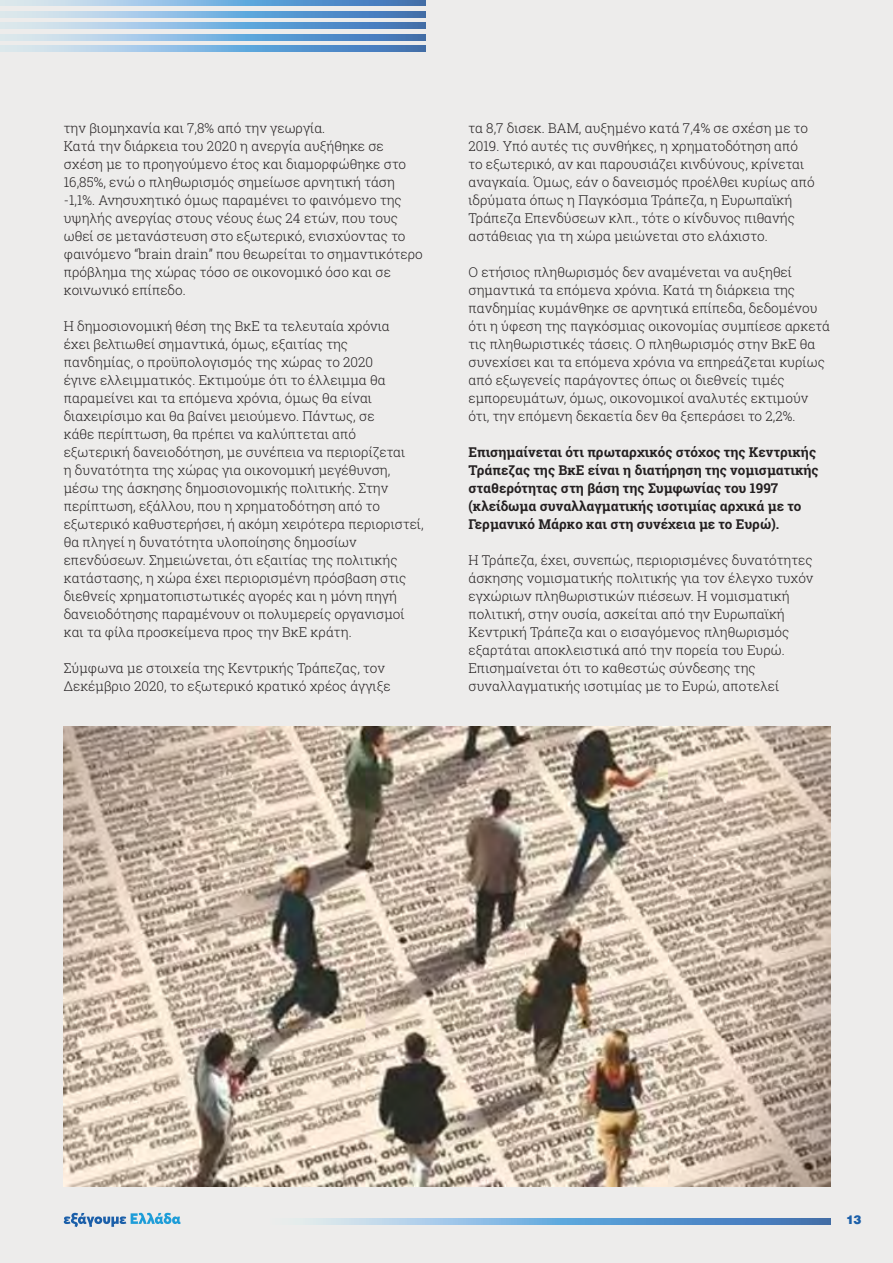
<style>
.page{position:relative;width:893px;height:1263px;background:#edeceb}
.page>*{position:absolute;margin:0;border:0;box-sizing:border-box;transform-origin:0 0}
.t1{font:300 13.5px/18px "Roboto Slab";color:#231f20}
.t2{font:700 13.5px/18px "Roboto Slab";color:#231f20}
.t3{font:900 12px "UB Helvetica";color:#1b5fa9}
</style>
<div class="page">
<svg style="left:0;top:0;width:426px;height:6px;background:#83b0d9"></svg>
<svg style="left:0;top:23px;width:426px;height:6px;background:#83b0d9"></svg>
<svg style="left:0;top:46px;width:426px;height:5px;background:#83b0d9"></svg>
<svg style="left:0;top:11px;width:426px;height:6px;background:#83b0d9"></svg>
<svg style="left:0;top:34px;width:426px;height:6px;background:#83b0d9"></svg>
<svg style="left:64px;top:1213px;width:117px;height:14px"></svg>
<svg style="left:303px;top:1219px;width:528px;height:5px;background:#79aad6"></svg>
<img style="left:64px;top:726px;width:767px;height:460px">
<p class="t1" style="left:64px;top:119px;width:361px">την βιομηχανία και 7,8% από την γεωργία.<br>Κατά την διάρκεια του 2020 η ανεργία αυξήθηκε σε σχέση με το προηγούμενο έτος και διαμορφώθηκε στο 16,85%, ενώ ο πληθωρισμός σημείωσε αρνητική τάση -1,1%. Ανησυχητικό όμως παραμένει το φαινόμενο της υψηλής ανεργίας στους νέους έως 24 ετών, που τους ωθεί σε μετανάστευση στο εξωτερικό, ενισχύοντας το φαινόμενο “brain drain” που θεωρείται το σημαντικότερο πρόβλημα της χώρας τόσο σε οικονομικό όσο και σε κοινωνικό επίπεδο.</p>
<p class="t1" style="left:64px;top:317px;width:361px">Η δημοσιονομική θέση της ΒκΕ τα τελευταία χρόνια<br>έχει βελτιωθεί σημαντικά, όμως, εξαιτίας της<br>πανδημίας, ο προϋπολογισμός της χώρας το 2020<br>έγινε ελλειμματικός. Εκτιμούμε ότι το έλλειμμα θα παραμείνει και τα επόμενα χρόνια, όμως θα είναι διαχειρίσιμο και θα βαίνει μειούμενο. Πάντως, σε<br>κάθε περίπτωση, θα πρέπει να καλύπτεται από εξωτερική δανειοδότηση, με συνέπεια να περιορίζεται<br>η δυνατότητα της χώρας για οικονομική μεγέθυνση, μέσω της άσκησης δημοσιονομικής πολιτικής. Στην περίπτωση, εξάλλου, που η χρηματοδότηση από το εξωτερικό καθυστερήσει, ή ακόμη χειρότερα περιοριστεί, θα πληγεί η δυνατότητα υλοποίησης δημοσίων επενδύσεων. Σημειώνεται, ότι εξαιτίας της πολιτικής κατάστασης, η χώρα έχει περιορισμένη πρόσβαση στις διεθνείς χρηματοπιστωτικές αγορές και η μόνη πηγή δανειοδότησης παραμένουν οι πολυμερείς οργανισμοί και τα φίλα προσκείμενα προς την ΒκΕ κράτη.</p>
<p class="t1" style="left:64px;top:659px;width:328px">Σύμφωνα με στοιχεία της Κεντρικής Τράπεζας, τον<br>Δεκέμβριο 2020, το εξωτερικό κρατικό χρέος άγγιξε</p>
<p class="t1" style="left:468px;top:119px;width:348px">τα 8,7 δισεκ. ΒΑΜ, αυξημένο κατά 7,4% σε σχέση με το 2019. Υπό αυτές τις συνθήκες, η χρηματοδότηση από το εξωτερικό, αν και παρουσιάζει κινδύνους, κρίνεται αναγκαία. Όμως, εάν ο δανεισμός προέλθει κυρίως από ιδρύματα όπως η Παγκόσμια Τράπεζα, η Ευρωπαϊκή Τράπεζα Επενδύσεων κλπ., τότε ο κίνδυνος πιθανής αστάθειας για τη χώρα μειώνεται στο ελάχιστο.</p>
<p class="t1" style="left:468px;top:263px;width:363px">Ο ετήσιος πληθωρισμός δεν αναμένεται να αυξηθεί σημαντικά τα επόμενα χρόνια. Κατά τη διάρκεια της πανδημίας κυμάνθηκε σε αρνητικά επίπεδα, δεδομένου ότι η ύφεση της παγκόσμιας οικονομίας συμπίεσε αρκετά τις πληθωριστικές τάσεις. Ο πληθωρισμός στην ΒκΕ θα συνεχίσει και τα επόμενα χρόνια να επηρεάζεται κυρίως από εξωγενείς παράγοντες όπως οι διεθνείς τιμές εμπορευμάτων, όμως, οικονομικοί αναλυτές εκτιμούν ότι, την επόμενη δεκαετία δεν θα ξεπεράσει το 2,2%.</p>
<p class="t2" style="left:468px;top:443px;width:352px">Επισημαίνεται ότι πρωταρχικός στόχος της Κεντρικής Τράπεζας της ΒκΕ είναι η διατήρηση της νομισματικής σταθερότητας στη βάση της Συμφωνίας του 1997 (κλείδωμα συναλλαγματικής ισοτιμίας αρχικά με το Γερμανικό Μάρκο και στη συνέχεια με το Ευρώ).</p>
<p class="t1" style="left:468px;top:551px;width:347px">Η Τράπεζα, έχει, συνεπώς, περιορισμένες δυνατότητες άσκησης νομισματικής πολιτικής για τον έλεγχο τυχόν εγχώριων πληθωριστικών πιέσεων. Η νομισματική πολιτική, στην ουσία, ασκείται από την Ευρωπαϊκή Κεντρική Τράπεζα και ο εισαγόμενος πληθωρισμός εξαρτάται αποκλειστικά από την πορεία του Ευρώ.<br>Επισημαίνεται ότι το καθεστώς σύνδεσης της συναλλαγματικής ισοτιμίας με το Ευρώ, αποτελεί</p>
<p class="t3" style="left:846px;top:1212px;width:17px">13</p>
</div>
